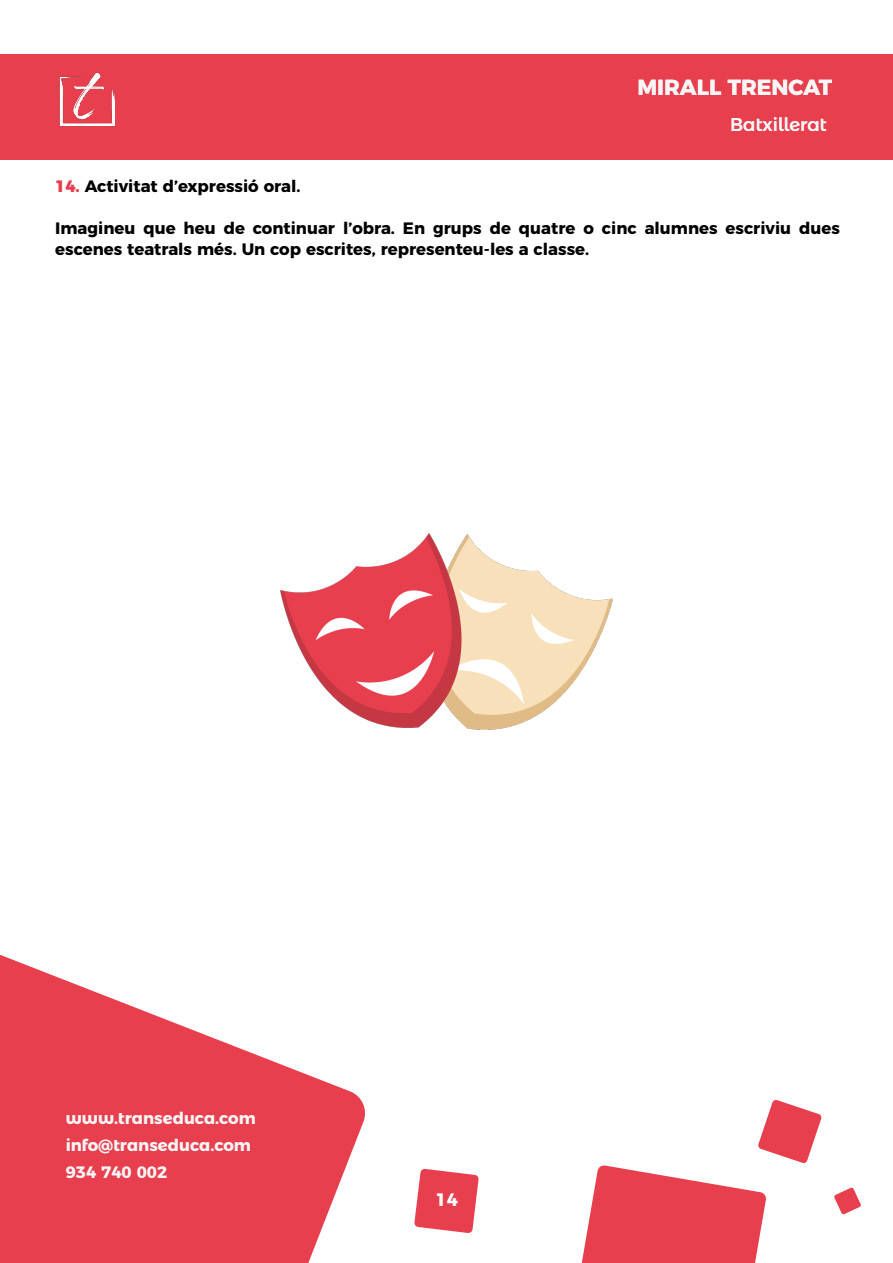
<style>
.page{position:relative;width:893px;height:1263px;background:#fff}
.page>*{position:absolute;margin:0;border:0;box-sizing:border-box;transform-origin:0 0}
.t1{font:700 21.75px "Montserrat";color:#f6f6f6}
.t2{font:18.45px "Montserrat Alternates";color:#f6f6f6}
.t3{font:700 18px "Montserrat";color:#fff}
.t4{font:700 16.5px/21px "Montserrat";color:#000}
.t5{font:700 16.5px/27px "Montserrat Alternates";color:#f6f6f6}
.s1{font-weight:800;color:#e83d4c}
</style>
<div class="page">
<div style="left:0;top:54px;width:893px;height:105px;background:#e83f4e"></div>
<svg style="left:0;top:954px;width:365px;height:309px;fill:#e83f4e"></svg>
<svg style="left:414px;top:1169px;width:65px;height:64px"></svg>
<svg style="left:581px;top:1100px;width:241px;height:163px"></svg>
<svg style="left:834px;top:1187px;width:27px;height:27px"></svg>
<img style="left:60px;top:72px;width:54px;height:55px">
<img style="left:281px;top:533px;width:331px;height:197px">
<h1 class="t1" style="left:637px;top:70px;width:196px">MIRALL TRENCAT</h1>
<p class="t2" style="left:730px;top:110px;width:98px">Batxillerat</p>
<p class="t4" style="left:55px;top:175px;width:247px"><span class="s1">14.</span> Activitat d’expressió oral.</p>
<p class="t4" style="left:55px;top:217px;width:786px">Imagineu que heu de continuar l’obra. En grups de quatre o cinc alumnes escriviu dues escenes teatrals més. Un cop escrites, representeu-les a classe.</p>
<p class="t5" style="left:66px;top:1103px;width:192px">www.transeduca.com info@transeduca.com<br>934 740 002</p>
<p class="t3" style="left:436px;top:1184px;width:24px">14</p>
</div>
